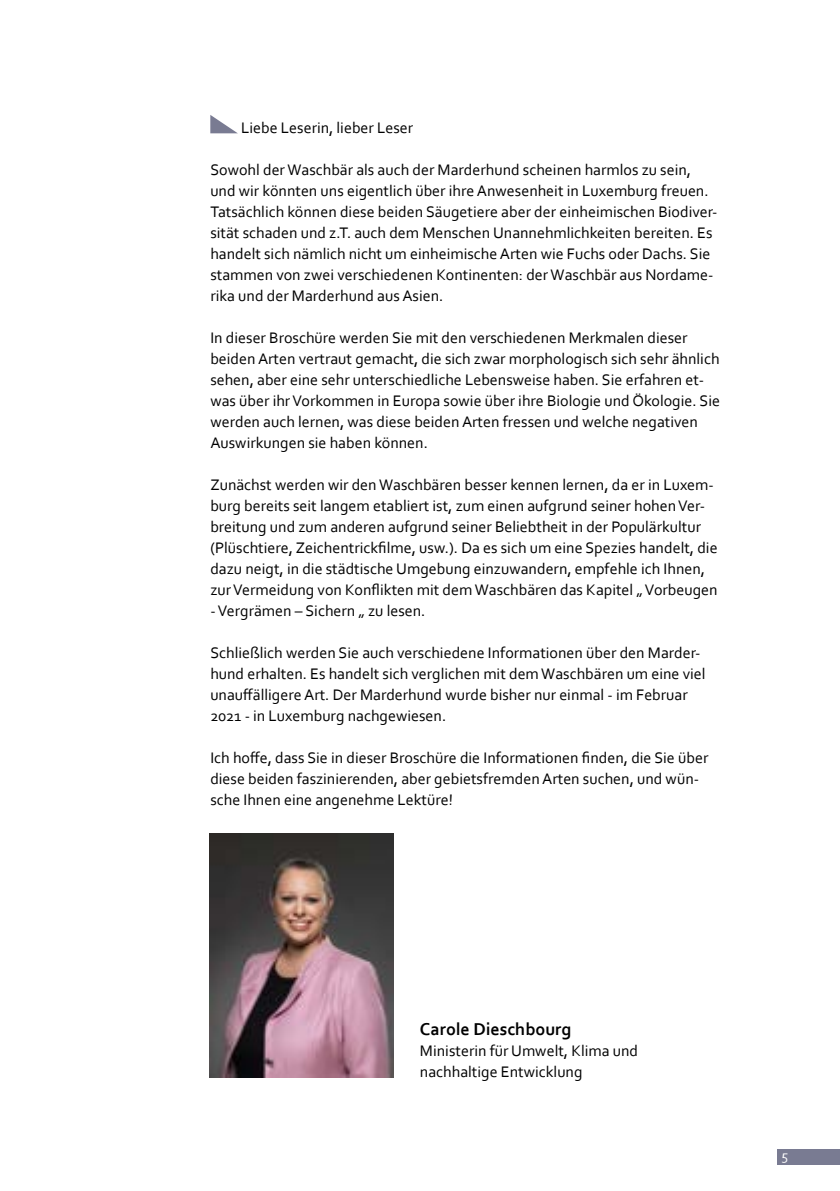
<style>
.page{position:relative;width:840px;height:1191px;background:#fff}
.page>*{position:absolute;margin:0;border:0;box-sizing:border-box;transform-origin:0 0}
.t1{font:700 18px "Corbel";color:#000}
.t2{font:16px/21px "Corbel";color:#000}
.t3{font:14px "Corbel";color:#fff}
</style>
<div class="page">
<div style="left:777px;top:1149px;width:62px;height:15px;background:#797b92"></div>
<svg style="left:210px;top:115px;width:27px;height:18px"></svg>
<img style="left:210px;top:833px;width:183px;height:244px">
<p class="t2" style="left:241px;top:117px;width:173px">Liebe Leserin, lieber Leser</p>
<p class="t2" style="left:210px;top:159px;width:508px">Sowohl der Waschbär als auch der Marderhund scheinen harmlos zu sein, und wir könnten uns eigentlich über ihre Anwesenheit in Luxemburg freuen.<br>Tatsächlich können diese beiden Säugetiere aber der einheimischen Biodiver&shy;sität schaden und z.T. auch dem Menschen Unannehmlichkeiten bereiten. Es handelt sich nämlich nicht um einheimische Arten wie Fuchs oder Dachs. Sie stammen von zwei verschiedenen Kontinenten: der Waschbär aus Nordame&shy;rika und der Marderhund aus Asien.</p>
<p class="t2" style="left:210px;top:327px;width:511px">In dieser Broschüre werden Sie mit den verschiedenen Merkmalen dieser beiden Arten vertraut gemacht, die sich zwar morphologisch sich sehr ähnlich sehen, aber eine sehr unterschiedliche Lebensweise haben. Sie erfahren et&shy;was über ihr Vorkommen in Europa sowie über ihre Biologie und Ökologie. Sie werden auch lernen, was diese beiden Arten fressen und welche negativen Auswirkungen sie haben können.</p>
<p class="t2" style="left:210px;top:474px;width:508px">Zunächst werden wir den Waschbären besser kennen lernen, da er in Luxem&shy;burg bereits seit langem etabliert ist, zum einen aufgrund seiner hohen Ver&shy;breitung und zum anderen aufgrund seiner Beliebtheit in der Populärkultur (Plüschtiere, Zeichentrickfilme, usw.). Da es sich um eine Spezies handelt, die dazu neigt, in die städtische Umgebung einzuwandern, empfehle ich Ihnen, zur Vermeidung von Konflikten mit dem Waschbären das Kapitel „ Vorbeugen</p>
<p class="t2" style="left:210px;top:600px;width:216px">- Vergrämen – Sichern „ zu lesen.</p>
<p class="t2" style="left:210px;top:642px;width:496px">Schließlich werden Sie auch verschiedene Informationen über den Marder&shy;hund erhalten. Es handelt sich verglichen mit dem Waschbären um eine viel unauffälligere Art. Der Marderhund wurde bisher nur einmal - im Februar 2021 - in Luxemburg nachgewiesen.</p>
<p class="t2" style="left:210px;top:747px;width:499px">Ich hoffe, dass Sie in dieser Broschüre die Informationen finden, die Sie über diese beiden faszinierenden, aber gebietsfremden Arten suchen, und wün&shy;sche Ihnen eine angenehme Lektüre!</p>
<p class="t1" style="left:420px;top:1018px;width:153px">Carole Dieschbourg</p>
<p class="t2" style="left:420px;top:1040px;width:219px">Ministerin für Umwelt, Klima und nachhaltige Entwicklung</p>
<p class="t3" style="left:781px;top:1147px;width:8px">5</p>
</div>
